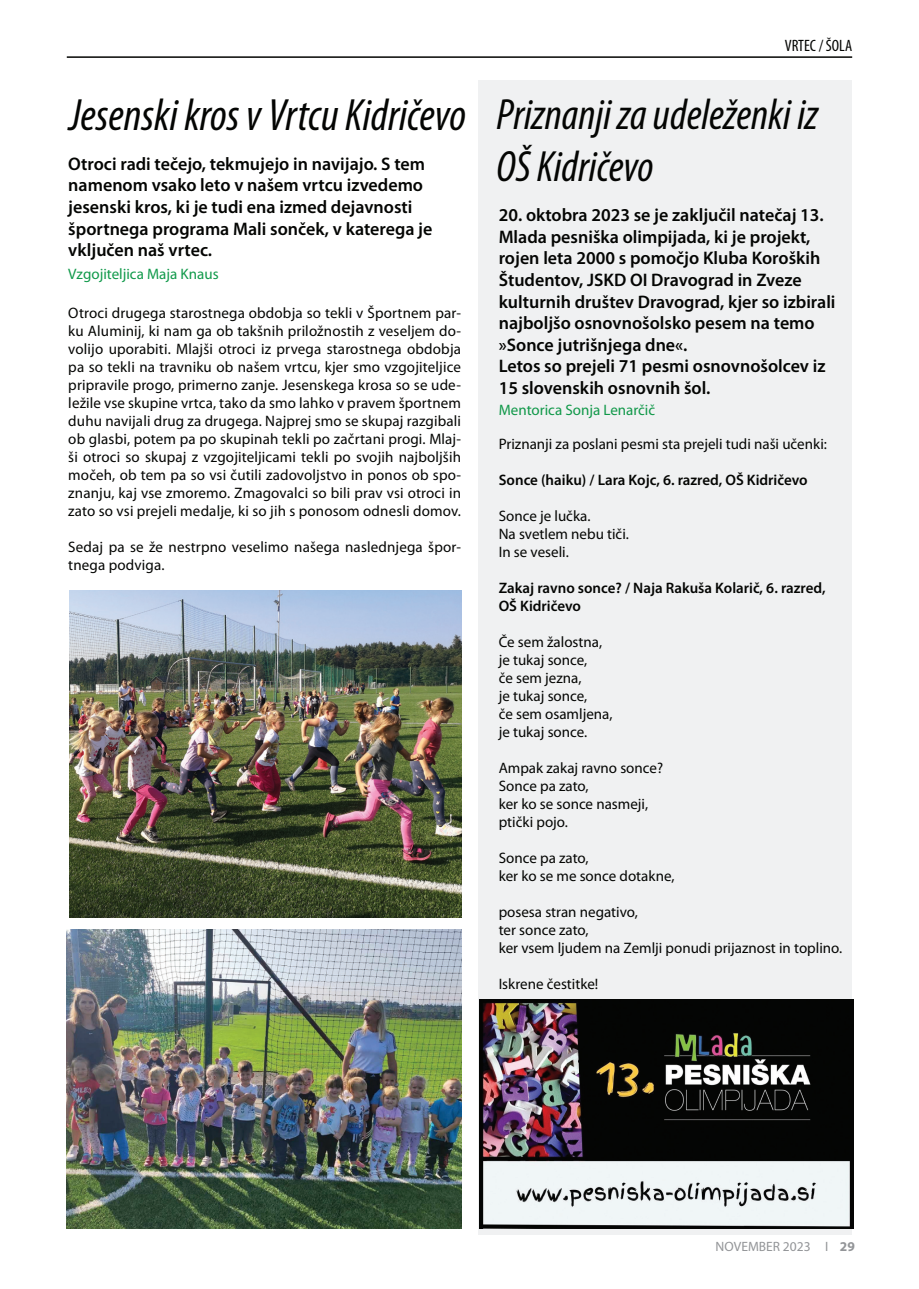
<style>
.page{position:relative;width:919px;height:1289px;background:#fff}
.page>*{position:absolute;margin:0;border:0;box-sizing:border-box;transform-origin:0 0}
.t1{font:italic condensed 45.45px "Myriad Pro";color:#040503}
.t2{font:italic condensed 43.95px/52.2px "Myriad Pro";color:#040503}
.t3{font:600 18.15px/21.6px "Myriad Pro";color:#040503}
.t4{font:condensed 16.5px "Myriad Pro";color:#040503}
.t5{font:15.15px/18px "Myriad Pro";color:#040503}
.t6{font:600 15.15px/18px "Myriad Pro";color:#040503}
.t7{font:15.15px "Myriad Pro";color:#109849}
.t8{font:15.15px "Myriad Pro";color:#10994a}
.t9{font:13.5px "Myriad Pro";color:#939598}
.s1{font-weight:700}
</style>
<div class="page">
<hr style="left:67px;top:56px;width:785px;height:2px;background:#040503">
<div style="left:478px;top:80px;width:374px;height:1154px;background:#f0f1f2"></div>
<img style="left:479px;top:999px;width:374px;height:229px">
<img style="left:67px;top:929px;width:394px;height:299px">
<img style="left:69px;top:590px;width:392px;height:327px">
<h1 class="t1" style="left:69px;top:88px;width:398px">Jesenski kros v Vrtcu Kidričevo</h1>
<p class="t3" style="left:68px;top:152px;width:365px">Otroci radi tečejo, tekmujejo in navijajo. S tem namenom vsako leto v našem vrtcu izvedemo jesenski kros, ki je tudi ena izmed dejavnosti športnega programa Mali sonček, v katerega je vključen naš vrtec.</p>
<p class="t8" style="left:68px;top:264px;width:152px">Vzgojiteljica Maja Knaus</p>
<p class="t5" style="left:68px;top:304px;width:394px;text-align:justify">Otroci drugega starostnega obdobja so tekli v Športnem par&shy;ku Aluminij, ki nam ga ob takšnih priložnostih z veseljem do&shy;volijo uporabiti. Mlajši otroci iz prvega starostnega obdobja pa so tekli na travniku ob našem vrtcu, kjer smo vzgojiteljice pripravile progo, primerno zanje. Jesenskega krosa so se ude&shy;ležile vse skupine vrtca, tako da smo lahko v pravem športnem duhu navijali drug za drugega. Najprej smo se skupaj razgibali ob glasbi, potem pa po skupinah tekli po začrtani progi. Mlaj&shy;ši otroci so skupaj z vzgojiteljicami tekli po svojih najboljših močeh, ob tem pa so vsi čutili zadovoljstvo in ponos ob spo&shy;znanju, kaj vse zmoremo. Zmagovalci so bili prav vsi otroci in zato so vsi prejeli medalje, ki so jih s ponosom odnesli domov.</p>
<p class="t5" style="left:68px;top:538px;width:394px">Sedaj pa se že nestrpno veselimo našega naslednjega špor&shy;tnega podviga.</p>
<p class="t4" style="left:784px;top:36px;width:69px">VRTEC / ŠOLA</p>
<h2 class="t2" style="left:496px;top:88px;width:323px">Priznanji za udeleženki iz<br>OŠ Kidričevo</h2>
<p class="t3" style="left:498px;top:204px;width:338px">20. oktobra 2023 se je zaključil natečaj 13.<br>Mlada pesniška olimpijada, ki je projekt, rojen leta 2000 s pomočjo Kluba Koroških Študentov, JSKD OI Dravograd in Zveze kulturnih društev Dravograd, kjer so izbirali najboljšo osnovnošolsko pesem na temo »Sonce jutrišnjega dne«.<br>Letos so prejeli 71 pesmi osnovnošolcev iz 15 slovenskih osnovnih šol.</p>
<p class="t7" style="left:498px;top:401px;width:158px">Mentorica Sonja Lenarčič</p>
<p class="t5" style="left:498px;top:435px;width:330px">Priznanji za poslani pesmi sta prejeli tudi naši učenki:</p>
<p class="t6" style="left:498px;top:470px;width:310px">Sonce (haiku) / Lara Kojc, 6. razred, OŠ Kidričevo</p>
<p class="t5" style="left:498px;top:507px;width:132px">Sonce je lučka.<br>Na svetlem nebu tiči.<br>In se veseli.</p>
<p class="t6" style="left:498px;top:578px;width:328px">Zakaj ravno sonce? / Naja Rakuša Kolarič, 6. razred,<br>OŠ Kidričevo</p>
<p class="t5" style="left:498px;top:633px;width:115px">Če sem žalostna, je tukaj sonce,<br>če sem jezna,<br>je tukaj sonce,<br>če sem osamljena, je tukaj sonce.</p>
<p class="t5" style="left:498px;top:759px;width:166px">Ampak zakaj ravno sonce?<br>Sonce pa zato,<br>ker ko se sonce nasmeji, ptički pojo.</p>
<p class="t5" style="left:498px;top:849px;width:177px">Sonce pa zato,<br>ker ko se me sonce dotakne,</p>
<p class="t5" style="left:498px;top:903px;width:345px">posesa stran negativo,<br>ter sonce zato,<br>ker vsem ljudem na Zemlji ponudi prijaznost in toplino.</p>
<p class="t5" style="left:498px;top:975px;width:101px">Iskrene čestitke!</p>
<p class="t9" style="left:715px;top:1237px;width:141px">NOVEMBER 2023 I <span class="s1">29</span></p>
</div>
